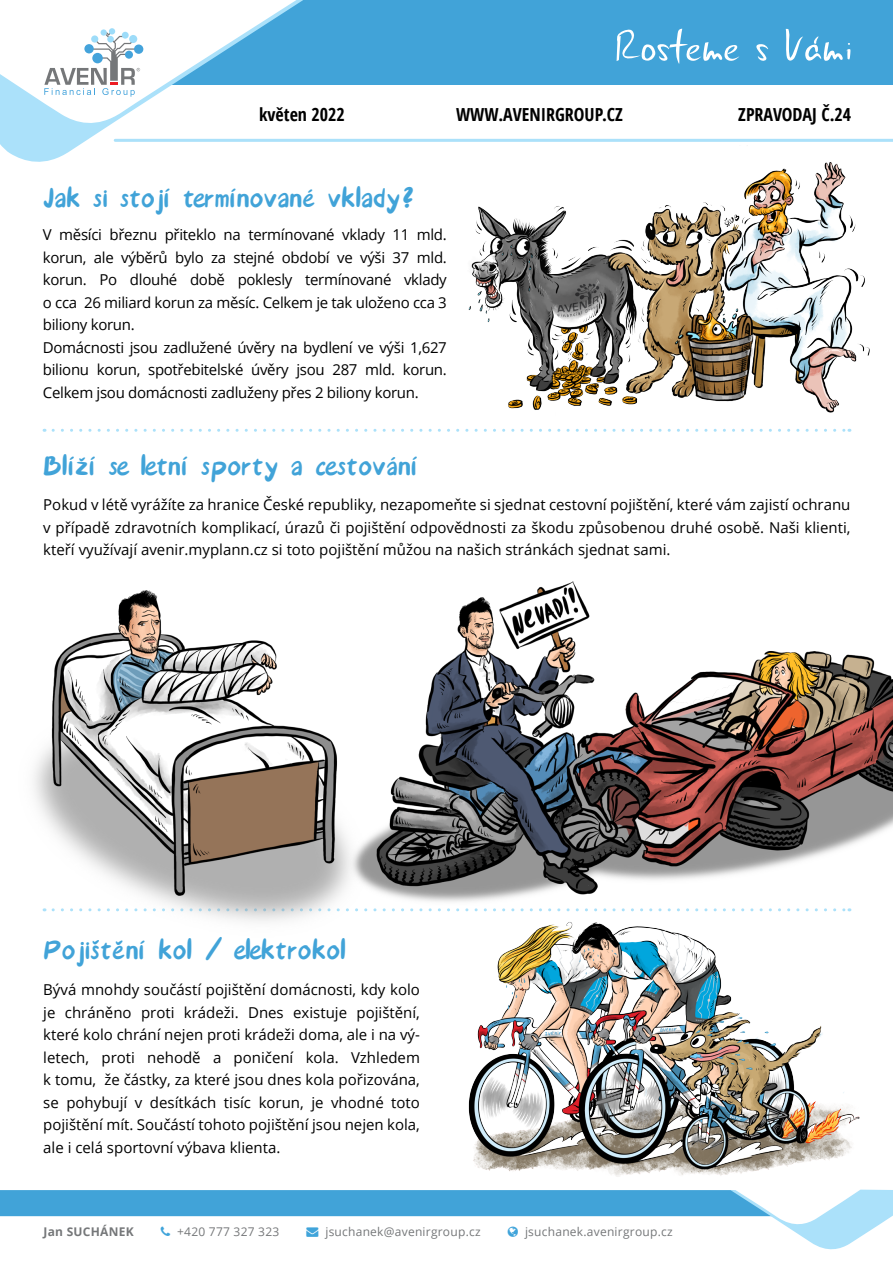
<style>
.page{position:relative;width:893px;height:1263px;background:#fff}
.page>*{position:absolute;margin:0;border:0;box-sizing:border-box;transform-origin:0 0}
.t1{font:36px "Avenir Font";letter-spacing:-.005em;color:#41a3d8}
.t2{font:700 condensed 18px "Open Sans";color:#000}
.t3{font:15px/22.5px "Open Sans";letter-spacing:-.02em;color:#000;text-align:justify}
.t4{font:12px "Open Sans";letter-spacing:.02em;color:#757779}
.t5{font:700 12px "Open Sans";letter-spacing:.02em;color:#757779}
.s1{color:#40a4da}
</style>
<div class="page">
<div style="left:22px;top:0;width:871px;height:85px;background:#41a3d8"></div>
<svg style="left:0;top:0;width:328px;height:162px"></svg>
<svg style="left:617px;top:29px;width:123px;height:35px"></svg>
<svg style="left:756px;top:44px;width:13px;height:17px"></svg>
<svg style="left:786px;top:29px;width:64px;height:32px"></svg>
<svg style="left:0;top:0;width:302px;height:129px"></svg>
<hr style="left:115px;top:139px;width:778px;height:3px;background:#abe1fa">
<svg style="left:53px;top:429px;width:379px;height:3px"></svg>
<img style="left:468px;top:922px;width:392px;height:255px">
<img style="left:366px;top:581px;width:527px;height:331px">
<img style="left:33px;top:590px;width:333px;height:331px">
<img style="left:432px;top:138px;width:461px;height:294px">
<svg style="left:0;top:1189px;width:893px;height:61px"></svg>
<p class="t2" style="left:259px;top:101px;width:87px">květen 2022</p>
<p class="t2" style="left:456px;top:101px;width:168px">WWW.AVENIRGROUP.CZ</p>
<p class="t2" style="left:738px;top:101px;width:114px">ZPRAVODAJ Č.24</p>
<h1 class="t1" style="left:43px;top:183px;width:374px">Jak si stojí termínované vklady?</h1>
<p class="t3" style="left:43px;top:223px;width:405px;text-align:left">V měsíci březnu přiteklo na termínované vklady 11 mld. korun, ale výběrů bylo za stejné období ve výši 37 mld. korun. Po dlouhé době poklesly termínované vklady o cca 26 miliard korun za měsíc. Celkem je tak uloženo cca 3 biliony korun.<br>Domácnosti jsou zadlužené úvěry na bydlení ve výši 1,627 bilionu korun, spotřebitelské úvěry jsou 287 mld. korun.<br>Celkem jsou domácnosti zadluženy přes 2 biliony korun.</p>
<h1 class="t1" style="left:43px;top:451px;width:377px">Blíží se letní sporty a cestování</h1>
<p class="t3" style="left:43px;top:493px;width:809px">Pokud v létě vyrážíte za hranice České republiky, nezapomeňte si sjednat cestovní pojištění, které vám zajistí ochranu v případě zdravotních komplikací, úrazů či pojištění odpovědnosti za škodu způsobenou druhé osobě. Naši klienti, kteří využívají avenir.myplann.cz si toto pojištění můžou na našich stránkách sjednat sami.</p>
<h1 class="t1" style="left:43px;top:935px;width:304px">Pojištění kol / elektrokol</h1>
<p class="t3" style="left:43px;top:978px;width:378px">Bývá mnohdy součástí pojištění domácnosti, kdy kolo je chráněno proti krádeži. Dnes existuje pojištění, které kolo chrání nejen proti krádeži doma, ale i na vý&shy;letech, proti nehodě a poničení kola. Vzhledem k tomu, že částky, za které jsou dnes kola pořizována, se pohybují v desítkách tisíc korun, je vhodné toto pojištění mít. Součástí tohoto pojištění jsou nejen kola, ale i celá sportovní výbava klienta.</p>
<p class="t5" style="left:44px;top:1223px;width:92px">Jan SUCHÁNEK</p>
<p class="t4" style="left:177px;top:1223px;width:104px">+420 777 327 323</p>
<p class="t4" style="left:306px;top:1223px;width:176px"><span class="s1">→</span> jsuchanek@avenirgroup.cz</p>
<p class="t4" style="left:525px;top:1223px;width:149px">jsuchanek.avenirgroup.cz</p>
</div>
